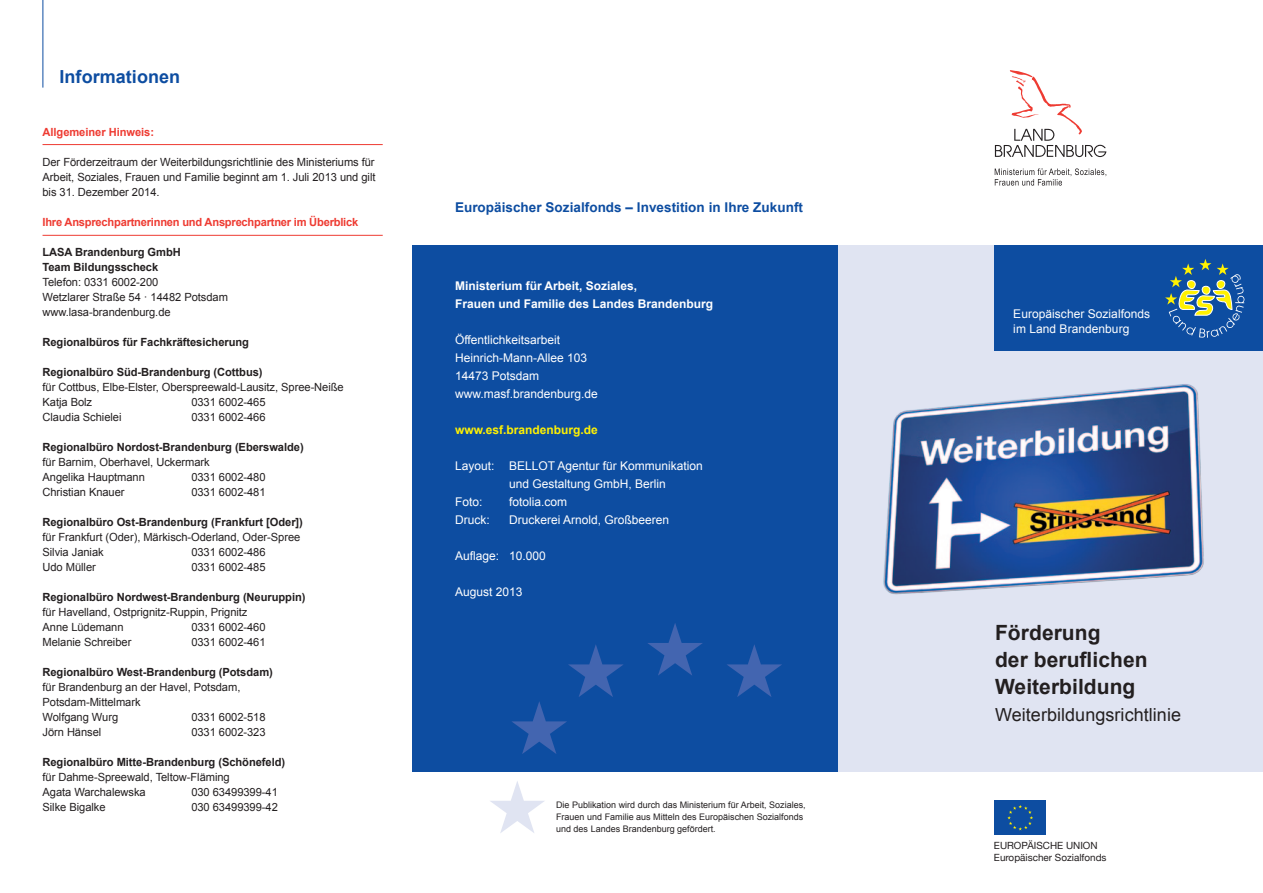
<style>
.page{position:relative;width:1263px;height:893px;background:#fff}
.page>*{position:absolute;margin:0;border:0;box-sizing:border-box;transform-origin:0 0}
.t1{font:700 21px/27px "Arial";letter-spacing:.005em;color:#231f20}
.t2{font:18px "Arial";letter-spacing:.005em;color:#231f20}
.t3{font:700 18px "Arial";letter-spacing:.005em;color:#0d4da1}
.t4{font:700 13.5px "Arial";letter-spacing:.005em;color:#0d4da1}
.t5{font:12px/18px "Arial";color:#fff}
.t6{font:700 12px/18px "Arial";color:#fff}
.t7{font:700 12px "Arial";color:#fff101}
.t8{font:11.25px/15px "Arial";letter-spacing:-.005em;color:#231f20}
.t9{font:700 11.25px/15px "Arial";letter-spacing:-.005em;color:#231f20}
.t10{font:700 11.25px "Arial";letter-spacing:-.02em;color:#ee3b32}
.t11{font:9.9px/11.9px "Helvetica Neue";color:#231f20}
.t12{font:9px/12px "Arial";color:#231f20}
</style>
<div class="page">
<div style="left:838px;top:246px;width:425px;height:526px;background:#e0e4f2"></div>
<img style="left:883px;top:384px;width:321px;height:211px">
<div style="left:412px;top:246px;width:426px;height:526px;background:#0d4da1"></div>
<svg style="left:490px;top:781px;width:54px;height:52px"></svg>
<svg style="left:648px;top:623px;width:55px;height:53px"></svg>
<svg style="left:512px;top:645px;width:111px;height:109px"></svg>
<svg style="left:727px;top:645px;width:55px;height:52px"></svg>
<div style="left:995px;top:801px;width:51px;height:34px;background:#0d4da1"></div>
<svg style="left:1007px;top:805px;width:26px;height:25px"></svg>
<div style="left:995px;top:246px;width:268px;height:105px;background:#0d4da1"></div>
<svg style="left:1165px;top:259px;width:80px;height:79px"></svg>
<svg style="left:995px;top:70px;width:111px;height:87px"></svg>
<svg style="left:995px;top:168px;width:111px;height:18px"></svg>
<hr style="left:43px;top:0;width:1px;height:88px;background:#0d4da1">
<hr style="left:43px;top:144px;width:340px;height:1px;background:#ee3b32">
<hr style="left:43px;top:235px;width:340px;height:1px;background:#ee3b32">
<h2 class="t3" style="left:60px;top:65px;width:122px">Informationen</h2>
<p class="t10" style="left:43px;top:124px;width:113px">Allgemeiner Hinweis:</p>
<p class="t8" style="left:43px;top:154px;width:334px;text-align:justify">Der Förderzeitraum der Weiterbildungsrichtlinie des Ministeriums für Arbeit, Soziales, Frauen und Familie beginnt am 1. Juli 2013 und gilt bis 31. Dezember 2014.</p>
<p class="t10" style="left:43px;top:214px;width:317px">Ihre Ansprechpartnerinnen und Ansprechpartner im Überblick</p>
<p class="t9" style="left:43px;top:245px;width:140px">LASA Brandenburg GmbH<br>Team Bildungsscheck</p>
<p class="t8" style="left:43px;top:274px;width:187px">Telefon: 0331 6002-200<br>Wetzlarer Straße 54 · 14482 Potsdam www.lasa-brandenburg.de</p>
<p class="t9" style="left:43px;top:335px;width:208px">Regionalbüros für Fachkräftesicherung</p>
<p class="t9" style="left:43px;top:365px;width:222px">Regionalbüro Süd-Brandenburg (Cottbus)</p>
<p class="t8" style="left:43px;top:379px;width:303px">für Cottbus, Elbe-Elster, Oberspreewald-Lausitz, Spree-Neiße<br>Katja Bolz</p>
<p class="t8" style="left:191px;top:394px;width:76px">0331 6002-465</p>
<p class="t8" style="left:43px;top:409px;width:81px">Claudia Schielei</p>
<p class="t8" style="left:191px;top:409px;width:76px">0331 6002-466</p>
<p class="t9" style="left:43px;top:440px;width:263px">Regionalbüro Nordost-Brandenburg (Eberswalde)</p>
<p class="t8" style="left:43px;top:454px;width:169px">für Barnim, Oberhavel, Uckermark<br>Angelika Hauptmann</p>
<p class="t8" style="left:191px;top:469px;width:76px">0331 6002-480</p>
<p class="t8" style="left:43px;top:484px;width:84px">Christian Knauer</p>
<p class="t8" style="left:191px;top:484px;width:76px">0331 6002-481</p>
<p class="t9" style="left:43px;top:515px;width:262px">Regionalbüro Ost-Brandenburg (Frankfurt [Oder])</p>
<p class="t8" style="left:43px;top:529px;width:259px">für Frankfurt (Oder), Märkisch-Oderland, Oder-Spree<br>Silvia Janiak</p>
<p class="t8" style="left:191px;top:544px;width:76px">0331 6002-486</p>
<p class="t8" style="left:43px;top:559px;width:55px">Udo Müller</p>
<p class="t8" style="left:191px;top:559px;width:76px">0331 6002-485</p>
<p class="t9" style="left:43px;top:590px;width:265px">Regionalbüro Nordwest-Brandenburg (Neuruppin)</p>
<p class="t8" style="left:43px;top:604px;width:207px">für Havelland, Ostprignitz-Ruppin, Prignitz<br>Anne Lüdemann</p>
<p class="t8" style="left:191px;top:619px;width:76px">0331 6002-460</p>
<p class="t8" style="left:43px;top:634px;width:90px">Melanie Schreiber</p>
<p class="t8" style="left:191px;top:634px;width:76px">0331 6002-461</p>
<p class="t9" style="left:43px;top:665px;width:232px">Regionalbüro West-Brandenburg (Potsdam)</p>
<p class="t8" style="left:43px;top:679px;width:199px">für Brandenburg an der Havel, Potsdam,<br>Potsdam-Mittelmark<br>Wolfgang Wurg</p>
<p class="t8" style="left:191px;top:709px;width:76px">0331 6002-518</p>
<p class="t8" style="left:43px;top:724px;width:60px">Jörn Hänsel</p>
<p class="t8" style="left:191px;top:724px;width:76px">0331 6002-323</p>
<p class="t9" style="left:43px;top:755px;width:244px">Regionalbüro Mitte-Brandenburg (Schönefeld)</p>
<p class="t8" style="left:43px;top:769px;width:189px">für Dahme-Spreewald, Teltow-Fläming<br>Agata Warchalewska</p>
<p class="t8" style="left:191px;top:784px;width:88px">030 63499399-41</p>
<p class="t8" style="left:43px;top:799px;width:65px">Silke Bigalke</p>
<p class="t8" style="left:191px;top:799px;width:88px">030 63499399-42</p>
<p class="t4" style="left:455px;top:198px;width:349px">Europäischer Sozialfonds – Investition in Ihre Zukunft</p>
<p class="t6" style="left:455px;top:277px;width:260px">Ministerium für Arbeit, Soziales,<br>Frauen und Familie des Landes Brandenburg</p>
<p class="t5" style="left:455px;top:331px;width:144px">Öffentlichkeitsarbeit<br>Heinrich-Mann-Allee 103<br>14473 Potsdam www.masf.brandenburg.de</p>
<p class="t7" style="left:455px;top:421px;width:144px">www.esf.brandenburg.de</p>
<p class="t5" style="left:455px;top:457px;width:249px">Layout: BELLOT Agentur für Kommunikation</p>
<p class="t5" style="left:509px;top:475px;width:158px">und Gestaltung GmbH, Berlin</p>
<p class="t5" style="left:455px;top:493px;width:29px">Foto:</p>
<p class="t5" style="left:509px;top:493px;width:60px">fotolia.com</p>
<p class="t5" style="left:455px;top:511px;width:36px">Druck:</p>
<p class="t5" style="left:509px;top:511px;width:162px">Druckerei Arnold, Großbeeren</p>
<p class="t5" style="left:455px;top:547px;width:92px">Auflage: 10.000</p>
<p class="t5" style="left:455px;top:583px;width:69px">August 2013</p>
<p class="t12" style="left:556px;top:799px;width:251px">Die Publikation wird durch das Ministerium für Arbeit, Soziales,<br>Frauen und Familie aus Mitteln des Europäischen Sozialfonds und des Landes Brandenburg gefördert.</p>
<p class="t5" style="left:1013px;top:307px;width:138px;line-height:15px">Europäischer Sozialfonds im Land Brandenburg</p>
<h1 class="t1" style="left:995px;top:620px;width:154px">Förderung<br>der beruflichen<br>Weiterbildung</h1>
<h2 class="t2" style="left:995px;top:703px;width:187px">Weiterbildungsrichtlinie</h2>
<p class="t11" style="left:994px;top:840px;width:114px">EUROPÄISCHE UNION<br>Europäischer Sozialfonds</p>
</div>
